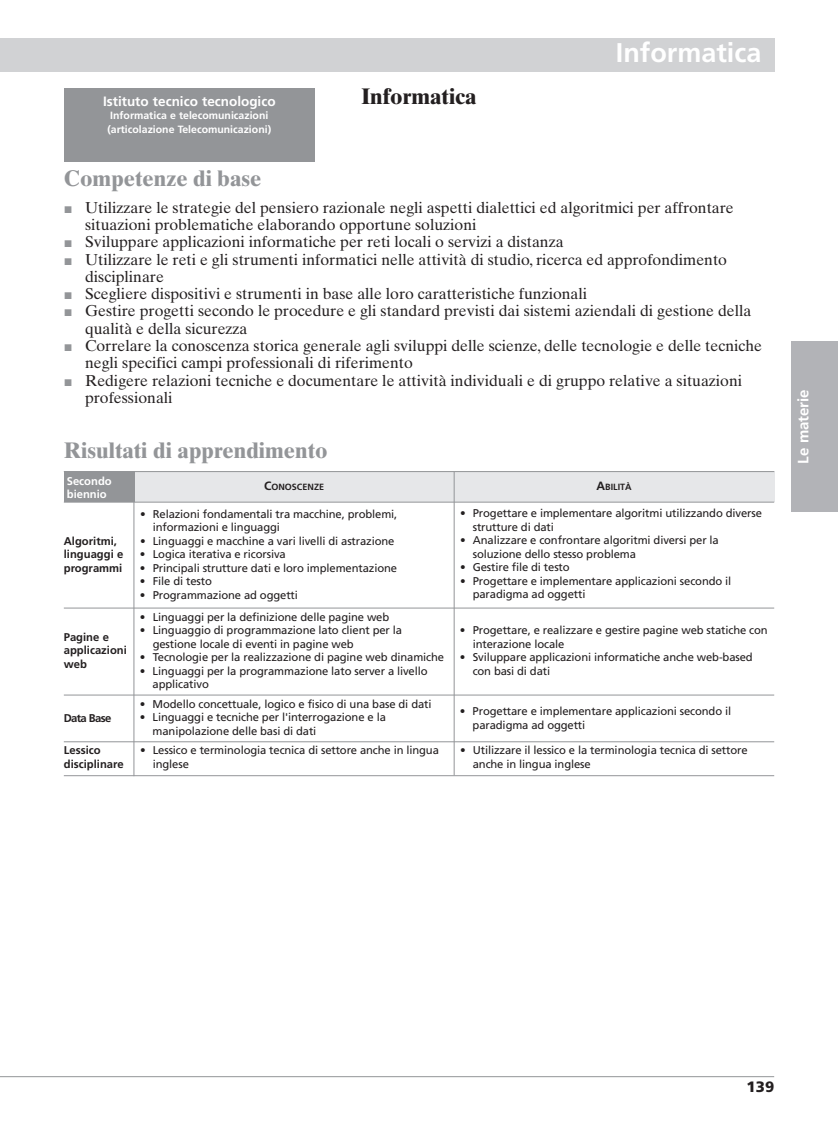
<style>
.page{position:relative;width:838px;height:1132px;background:#fff}
.page>*{position:absolute;margin:0;border:0;box-sizing:border-box;transform-origin:0 0}
.t1{font:700 27px "Frutiger";color:#fff}
.t2{font:700 22.5px "Times Ten";color:#939598}
.t3{font:700 22.5px "Times Ten";color:#231f20}
.t4{font:15.75px/17.2px "Times Ten";color:#231f20}
.t5{font:700 15px "Frutiger";color:#fff}
.t6{font:900 15px "Frutiger";color:#231f20}
.t7{font:700 13.5px "Frutiger";color:#fff}
.t8{font:11.25px/13.5px "Frutiger";letter-spacing:-.01em;color:#231f20}
.t9{font:700 11.25px/13.5px "Frutiger";color:#231f20}
.t10{font:700 11.25px/13.5px "Frutiger";color:#fff}
.t11{font:700 11.25px "Frutiger";letter-spacing:-.055em;color:#231f20}
.t12{font:700 10.5px/13.5px "Frutiger";color:#fff}
.t13{font:700 9px "Frutiger";color:#231f20}
.s1{font-family:"European Pi Three";color:#939598}
.s2{font-size:12px}
</style>
<div class="page">
<div style="left:791px;top:341px;width:47px;height:170px;background:#b2b3b7"></div>
<div style="left:0;top:38px;width:774px;height:34px;background:#d1d2d4"></div>
<hr style="left:0;top:1075px;width:774px;height:1px;background:#939598">
<div style="left:134px;top:471px;width:320px;height:31px;background:#e6e7e9"></div>
<div style="left:454px;top:471px;width:320px;height:31px;background:#e6e7e9"></div>
<hr style="left:64px;top:501px;width:710px;height:1px;background:#939598">
<hr style="left:64px;top:471px;width:710px;height:1px;background:#939598">
<hr style="left:64px;top:607px;width:710px;height:1px;background:#939598">
<hr style="left:64px;top:694px;width:710px;height:1px;background:#939598">
<hr style="left:134px;top:481px;width:1px;height:295px;background:#939598">
<hr style="left:454px;top:472px;width:1px;height:303px;background:#939598">
<hr style="left:64px;top:741px;width:710px;height:1px;background:#939598">
<hr style="left:64px;top:775px;width:710px;height:1px;background:#939598">
<div style="left:64px;top:88px;width:251px;height:73px;background:#939598"></div>
<div style="left:64px;top:471px;width:70px;height:31px;background:#939598"></div>
<p class="t7" style="left:103px;top:96px;width:174px">Istituto tecnico tecnologico</p>
<h2 class="t3" style="left:361px;top:88px;width:117px">Informatica</h2>
<p class="t12" style="left:107px;top:110px;width:165px">Informatica e telecomunicazioni (articolazione Telecomunicazioni)</p>
<h1 class="t1" style="left:616px;top:42px;width:147px">Informatica</h1>
<h2 class="t2" style="left:64px;top:170px;width:199px">Competenze di base</h2>
<h3 class="t4" style="left:85px;top:200px;width:650px;text-indent:-21px"><span class="s1">-</span> Utilizzare le strategie del pensiero razionale negli aspetti dialettici ed algoritmici per affrontare situazioni problematiche elaborando opportune soluzioni</h3>
<h3 class="t4" style="left:64px;top:235px;width:501px"><span class="s1">-</span> Sviluppare applicazioni informatiche per reti locali o servizi a distanza</h3>
<h3 class="t4" style="left:85px;top:252px;width:643px;text-indent:-21px"><span class="s1">-</span> Utilizzare le reti e gli strumenti informatici nelle attività di studio, ricerca ed approfondimento disciplinare</h3>
<h3 class="t4" style="left:64px;top:287px;width:525px"><span class="s1">-</span> Scegliere dispositivi e strumenti in base alle loro caratteristiche funzionali</h3>
<h3 class="t4" style="left:85px;top:304px;width:668px;text-indent:-21px"><span class="s1">-</span> Gestire progetti secondo le procedure e gli standard previsti dai sistemi aziendali di gestione della qualità e della sicurezza</h3>
<h3 class="t4" style="left:85px;top:338px;width:678px;text-indent:-21px"><span class="s1">-</span> Correlare la conoscenza storica generale agli sviluppi delle scienze, delle tecnologie e delle tecniche negli specifici campi professionali di riferimento</h3>
<h3 class="t4" style="left:85px;top:373px;width:658px;text-indent:-21px"><span class="s1">-</span> Redigere relazioni tecniche e documentare le attività individuali e di gruppo relative a situazioni professionali</h3>
<h2 class="t2" style="left:64px;top:442px;width:265px">Risultati di apprendimento</h2>
<p class="t10" style="left:67px;top:474px;width:46px">Secondo biennio</p>
<p class="t9" style="left:64px;top:534px;width:61px">Algoritmi, linguaggi e programmi</p>
<p class="t9" style="left:64px;top:631px;width:65px">Pagine e applicazioni web</p>
<p class="t11" style="left:64px;top:713px;width:49px">Data Base</p>
<p class="t13" style="left:264px;top:483px;width:61px"><span class="s2">C</span>ONOSCENZE</p>
<p class="t13" style="left:596px;top:483px;width:37px"><span class="s2">A</span>BILITÀ</p>
<p class="t8" style="left:153px;top:507px;width:246px;text-indent:-13px">• Relazioni fondamentali tra macchine, problemi, informazioni e linguaggi</p>
<p class="t8" style="left:140px;top:534px;width:256px">• Linguaggi e macchine a vari livelli di astrazione</p>
<p class="t8" style="left:140px;top:548px;width:147px">• Logica iterativa e ricorsiva</p>
<p class="t8" style="left:140px;top:561px;width:259px">• Principali strutture dati e loro implementazione</p>
<p class="t8" style="left:140px;top:575px;width:73px">• File di testo</p>
<p class="t8" style="left:140px;top:588px;width:159px">• Programmazione ad oggetti</p>
<p class="t8" style="left:140px;top:610px;width:251px">• Linguaggi per la definizione delle pagine web</p>
<p class="t8" style="left:153px;top:624px;width:251px;text-indent:-13px">• Linguaggio di programmazione lato client per la gestione locale di eventi in pagine web</p>
<p class="t8" style="left:140px;top:651px;width:306px">• Tecnologie per la realizzazione di pagine web dinamiche</p>
<p class="t8" style="left:153px;top:664px;width:276px;text-indent:-13px">• Linguaggi per la programmazione lato server a livello applicativo</p>
<p class="t8" style="left:473px;top:507px;width:291px;text-indent:-13px">• Progettare e implementare algoritmi utilizzando diverse strutture di dati</p>
<p class="t8" style="left:473px;top:534px;width:248px;text-indent:-13px">• Analizzare e confrontare algoritmi diversi per la soluzione dello stesso problema</p>
<p class="t8" style="left:460px;top:561px;width:111px">• Gestire file di testo</p>
<p class="t8" style="left:473px;top:574px;width:260px;text-indent:-13px">• Progettare e implementare applicazioni secondo il paradigma ad oggetti</p>
<p class="t8" style="left:472px;top:624px;width:296px;text-indent:-13px">• Progettare, e realizzare e gestire pagine web statiche con interazione locale</p>
<p class="t8" style="left:472px;top:651px;width:282px;text-indent:-13px">• Sviluppare applicazioni informatiche anche web-based con basi di dati</p>
<p class="t8" style="left:140px;top:697px;width:293px">• Modello concettuale, logico e fisico di una base di dati</p>
<p class="t8" style="left:153px;top:711px;width:235px;text-indent:-13px">• Linguaggi e tecniche per l'interrogazione e la manipolazione delle basi di dati</p>
<p class="t8" style="left:472px;top:705px;width:260px;text-indent:-13px">• Progettare e implementare applicazioni secondo il paradigma ad oggetti</p>
<p class="t9" style="left:64px;top:744px;width:61px">Lessico disciplinare</p>
<p class="t8" style="left:153px;top:744px;width:288px;text-indent:-13px">• Lessico e terminologia tecnica di settore anche in lingua inglese</p>
<p class="t8" style="left:473px;top:744px;width:276px;text-indent:-13px">• Utilizzare il lessico e la terminologia tecnica di settore anche in lingua inglese</p>
<h3 class="t5" style="left:797px;top:463px;width:76px;rotate:-90deg">Le materie</h3>
<h3 class="t6" style="left:746px;top:1080px;width:29px">139</h3>
</div>
